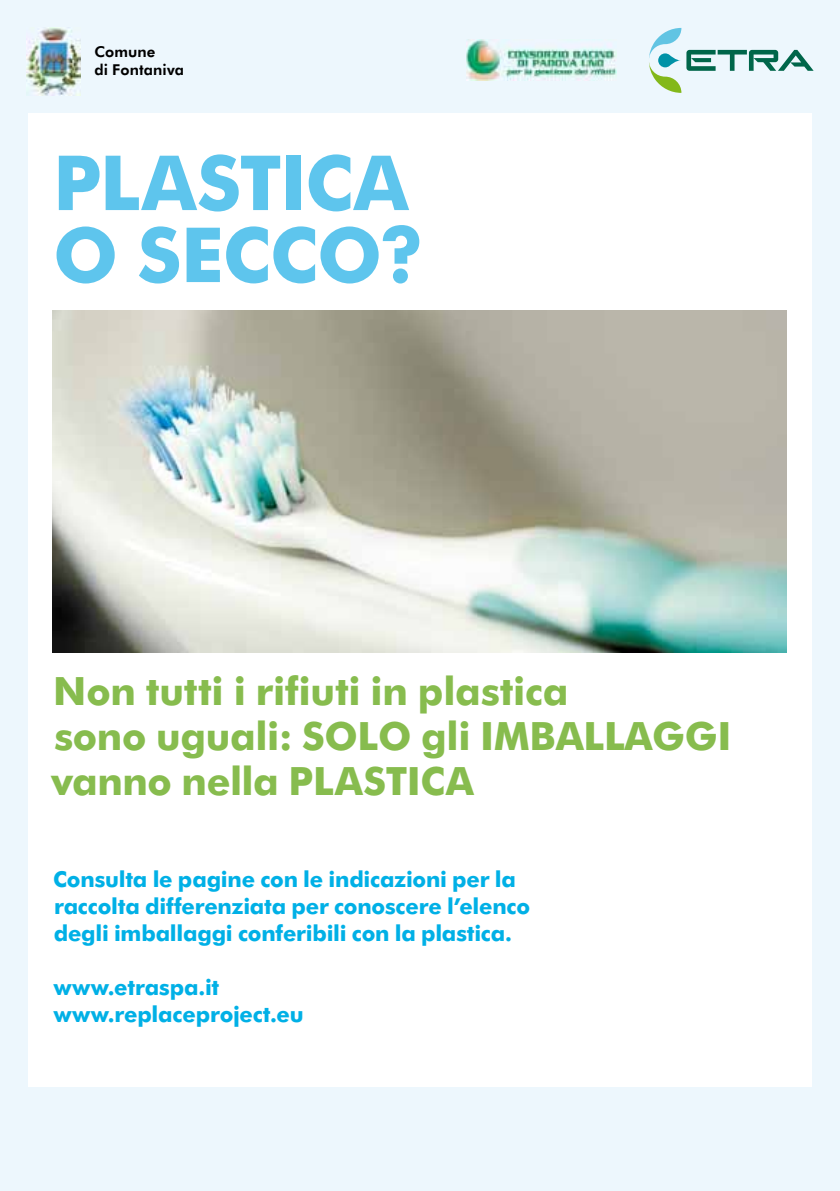
<style>
.page{position:relative;width:840px;height:1191px;background:#fff}
.page>*{position:absolute;margin:0;border:0;box-sizing:border-box;transform-origin:0 0}
.t1{font:700 76px/72px "Futura BT";color:#5ec5ed}
.t2{font:700 39px/45px "Futura BT";letter-spacing:-.01em;color:#87bc4e}
.t3{font:700 22px/27px "Futura BT";letter-spacing:-.01em;color:#00b0e6}
.t4{font:800 15px/18px "Futura BT";letter-spacing:.005em;color:#000}
</style>
<div class="page">
<div style="left:0;top:0;width:839px;height:1191px;background:#edf7fd"></div>
<div style="left:28px;top:113px;width:783px;height:973px;background:#fff"></div>
<img style="left:466px;top:39px;width:150px;height:42px">
<img style="left:53px;top:310px;width:733px;height:342px">
<img style="left:26px;top:27px;width:55px;height:68px">
<svg style="left:649px;top:28px;width:164px;height:65px"></svg>
<p class="t4" style="left:94px;top:43px;width:91px">Comune<br>di Fontaniva</p>
<h1 class="t1" style="left:53px;top:146px;width:372px">plAsticA o secco?</h1>
<h2 class="t2" style="left:51px;top:668px;width:681px">non tutti i rifiuti in plastica<br>sono uguali: solo gli imbAllAggi vanno nella plAsticA</h2>
<p class="t3" style="left:53px;top:865px;width:478px">consulta le pagine con le indicazioni per la raccolta differenziata per conoscere l’elenco degli imballaggi conferibili con la plastica.</p>
<p class="t3" style="left:54px;top:973px;width:251px">www.etraspa.it www.replaceproject.eu</p>
</div>
